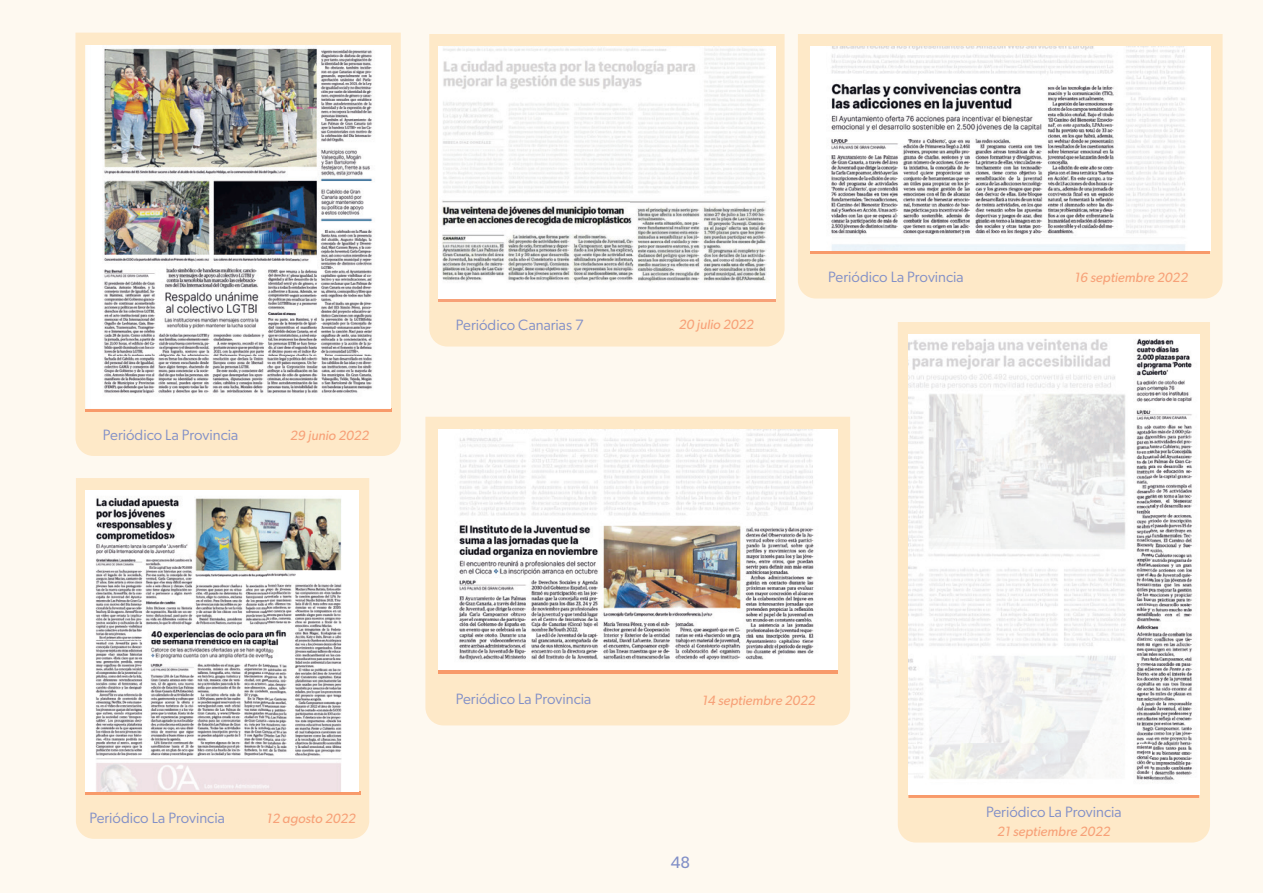
<style>
.page{position:relative;width:1263px;height:893px;background:#fef9f0}
.page>*{position:absolute;margin:0;border:0;box-sizing:border-box;transform-origin:0 0}
.t1{font:16.5px "Gibson";color:#818fc7}
.t2{font:15px "Gibson";color:#818fc7}
.t3{font:italic 13.5px "Gibson";color:#f7a178}
</style>
<div class="page">
<div style="left:798px;top:34px;width:424px;height:265px;background:#fee9c8"></div>
<hr style="left:810px;top:251px;width:400px;height:3px;background:#f89a6a">
<div style="left:898px;top:322px;width:312px;height:520px;background:#fee9c8"></div>
<svg style="left:909px;top:796px;width:290px;height:2px"></svg>
<svg style="left:75px;top:33px;width:326px;height:423px;background:#fde8c8"></svg>
<hr style="left:85px;top:408px;width:306px;height:3px;background:#f89a6a">
<div style="left:425px;top:417px;width:425px;height:308px;background:#fee9c8"></div>
<hr style="left:438px;top:670px;width:399px;height:3px;background:#f89a6a">
<div style="left:429px;top:34px;width:355px;height:313px;background:#fee9c8"></div>
<hr style="left:438px;top:299px;width:338px;height:3px;background:#f7a178">
<div style="left:76px;top:478px;width:293px;height:361px;background:#fee9c8"></div>
<hr style="left:85px;top:791px;width:275px;height:3px;background:#f89a6a">
<img style="left:86px;top:45px;width:304px;height:363px">
<img style="left:438px;top:47px;width:338px;height:252px">
<img style="left:810px;top:47px;width:400px;height:204px">
<img style="left:85px;top:491px;width:274px;height:300px">
<img style="left:438px;top:429px;width:399px;height:241px">
<img style="left:909px;top:335px;width:290px;height:460px">
<img style="left:909px;top:795px;width:290px;height:1px">
<p class="t2" style="left:103px;top:425px;width:137px">Periódico La Provincia</p>
<p class="t3" style="left:290px;top:427px;width:80px">29 junio 2022</p>
<p class="t2" style="left:456px;top:316px;width:129px">Periódico Canarias 7</p>
<p class="t3" style="left:679px;top:316px;width:76px">20 julio 2022</p>
<p class="t2" style="left:828px;top:268px;width:137px">Periódico La Provincia</p>
<p class="t3" style="left:1074px;top:269px;width:115px">16 septiembre 2022</p>
<p class="t2" style="left:89px;top:808px;width:137px">Periódico La Provincia</p>
<p class="t3" style="left:267px;top:810px;width:91px">12 agosto 2022</p>
<p class="t2" style="left:456px;top:690px;width:137px">Periódico La Provincia</p>
<p class="t3" style="left:702px;top:692px;width:115px">14 septiembre 2022</p>
<p class="t1" style="left:671px;top:852px;width:21px">48</p>
<p class="t2" style="left:986px;top:803px;width:137px">Periódico La Provincia</p>
<p class="t3" style="left:997px;top:823px;width:115px">21 septiembre 2022</p>
</div>
